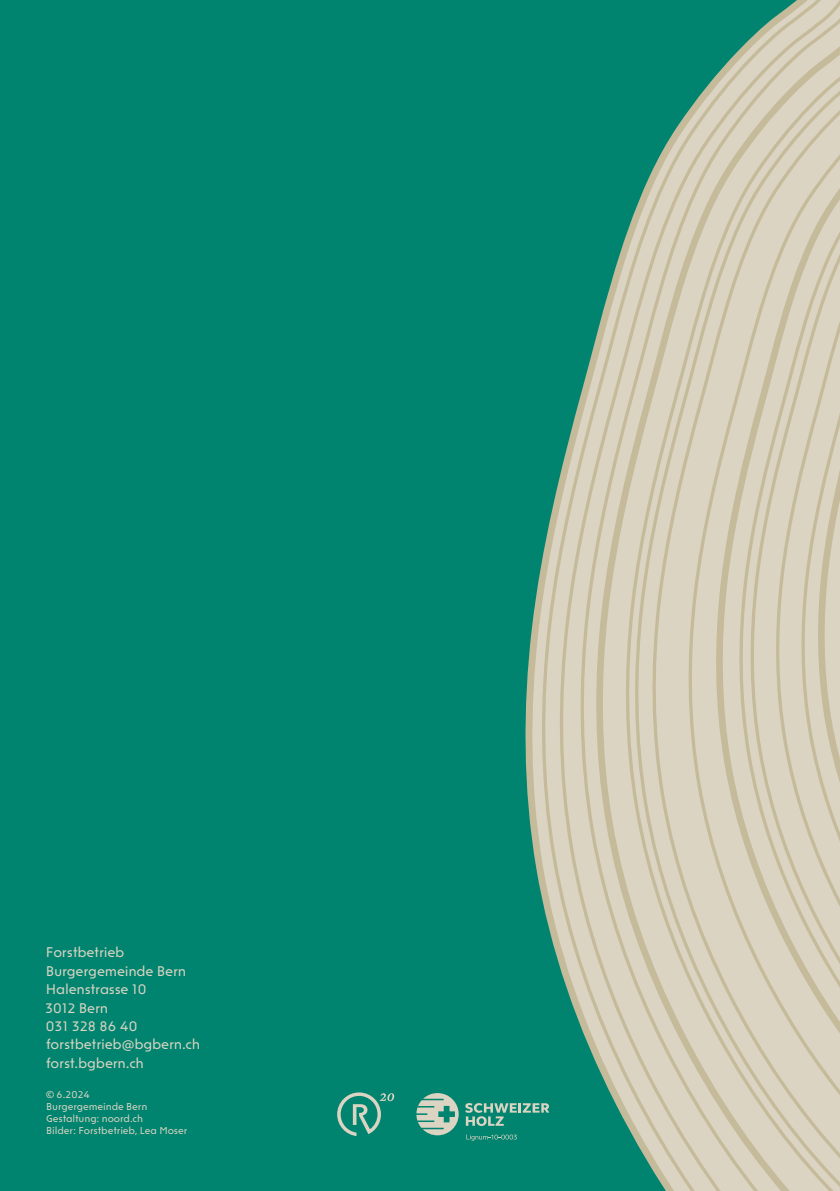
<style>
.page{position:relative;width:840px;height:1191px;background:#fff}
.page>*{position:absolute;margin:0;border:0;box-sizing:border-box;transform-origin:0 0}
.t1{font:14px/18.4px "Funkis C.2";letter-spacing:-.02em;color:#dbd4c2}
.t2{font:13.8px/18.4px "Funkis C.2";letter-spacing:-.005em;color:#dbd4c2}
.t3{font:10px/12px "Funkis C.2";letter-spacing:-.01em;color:#dbd4c2}
.t4{font:9.8px "Funkis C.2";color:#dbd4c2}
.s1{font-size:13.8px}
.s2{font-size:14px}
.s3{font-size:10px}
</style>
<div class="page">
<div style="left:0;top:0;width:839px;height:1191px;background:#00846f"></div>
<svg style="left:416px;top:1093px;width:42px;height:42px"></svg>
<svg style="left:465px;top:1103px;width:52px;height:23px"></svg>
<svg style="left:466px;top:1134px;width:50px;height:6px"></svg>
<svg style="left:337px;top:1092px;width:57px;height:44px"></svg>
<svg style="left:518px;top:591px;width:19px;height:522px"></svg>
<svg style="left:537px;top:497px;width:18px;height:616px"></svg>
<svg style="left:555px;top:413px;width:21px;height:601px;background:#b9c4ae"></svg>
<svg style="left:576px;top:364px;width:13px;height:682px;background:#c9c9b4"></svg>
<svg style="left:589px;top:251px;width:32px;height:863px;background:#bfc6b0"></svg>
<svg style="left:621px;top:224px;width:9px;height:907px;background:#d0ccb7"></svg>
<svg style="left:630px;top:180px;width:18px;height:982px;background:#cdcab5"></svg>
<svg style="left:648px;top:117px;width:36px;height:1074px;background:#cdcbb6"></svg>
<svg style="left:684px;top:84px;width:25px;height:1107px;background:#d4ceba"></svg>
<svg style="left:709px;top:54px;width:26px;height:1137px;background:#d4ceb9"></svg>
<svg style="left:735px;top:43px;width:11px;height:1148px;background:#d5ceb9"></svg>
<svg style="left:746px;top:20px;width:25px;height:1171px;background:#d4ceb9"></svg>
<svg style="left:771px;top:0;width:68px;height:1191px;background:#d5ceba"></svg>
<svg style="left:797px;top:0;width:42px;height:1180px;background:#d7cfba"></svg>
<svg style="left:811px;top:0;width:28px;height:1153px;background:#d6cfba"></svg>
<p class="t1" style="left:46px;top:943px;width:142px">Forstbetrieb<br>Burgergemeinde Bern<br>Halenstrasse <span class="s1">10</span></p>
<p class="t2" style="left:45px;top:999px;width:94px">3012 <span class="s2">Bern<br></span>031 328 86 40</p>
<p class="t1" style="left:46px;top:1035px;width:156px">forstbetrieb@bgbern.ch forst.bgbern.ch</p>
<p class="t4" style="left:46px;top:1089px;width:45px"><span class="s3">©</span> 6<span class="s3">.</span>2024</p>
<p class="t3" style="left:46px;top:1101px;width:143px">Burgergemeinde Bern<br>Gestaltung: noord.ch<br>Bilder: Forstbetrieb, Lea Moser</p>
</div>
